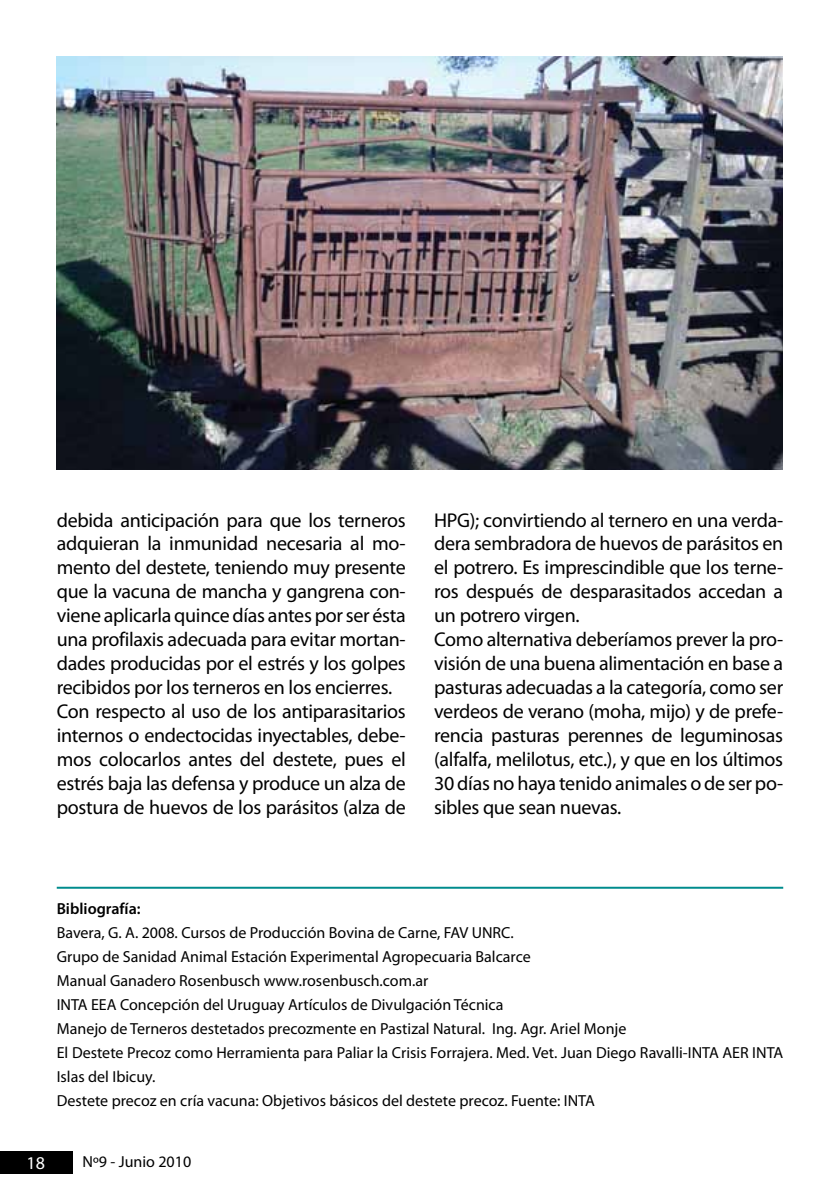
<style>
.page{position:relative;width:840px;height:1191px;background:#fff}
.page>*{position:absolute;margin:0;border:0;box-sizing:border-box;transform-origin:0 0}
.t1{font:20px/24px "Myriad Pro";letter-spacing:-.015em;color:#000}
.t2{font:18px "Myriad Pro";color:#fff}
.t3{font:16px/24px "Myriad Pro";color:#000}
.t4{font:600 16px "Myriad Pro";color:#000}
</style>
<div class="page">
<div style="left:0;top:1151px;width:73px;height:22px;background:#000"></div>
<hr style="left:57px;top:886px;width:725px;height:2px;background:#008c8d">
<img style="left:57px;top:57px;width:725px;height:412px">
<p class="t1" style="left:57px;top:507px;width:350px">debida anticipación para que los terneros adquieran la inmunidad necesaria al mo&shy;mento del destete, teniendo muy presente que la vacuna de mancha y gangrena con&shy;viene aplicarla quince días antes por ser ésta una profilaxis adecuada para evitar mortan&shy;dades producidas por el estrés y los golpes recibidos por los terneros en los encierres.<br>Con respecto al uso de los antiparasitarios internos o endectocidas inyectables, debe&shy;mos colocarlos antes del destete, pues el estrés baja las defensa y produce un alza de postura de huevos de los parásitos (alza de</p>
<p class="t1" style="left:434px;top:507px;width:350px">HPG); convirtiendo al ternero en una verda&shy;dera sembradora de huevos de parásitos en el potrero. Es imprescindible que los terne&shy;ros después de desparasitados accedan a un potrero virgen.<br>Como alternativa deberíamos prever la pro&shy;visión de una buena alimentación en base a pasturas adecuadas a la categoría, como ser verdeos de verano (moha, mijo) y de prefe&shy;rencia pasturas perennes de leguminosas (alfalfa, melilotus, etc.), y que en los últimos 30 días no haya tenido animales o de ser po&shy;sibles que sean nuevas.</p>
<p class="t4" style="left:57px;top:898px;width:85px">Bibliografía:</p>
<p class="t3" style="left:57px;top:920px;width:727px">Bavera, G. A. 2008. Cursos de Producción Bovina de Carne, FAV UNRC.<br>Grupo de Sanidad Animal Estación Experimental Agropecuaria Balcarce<br>Manual Ganadero Rosenbusch www.rosenbusch.com.ar<br>INTA EEA Concepción del Uruguay Artículos de Divulgación Técnica<br>Manejo de Terneros destetados precozmente en Pastizal Natural. Ing. Agr. Ariel Monje<br>El Destete Precoz como Herramienta para Paliar la Crisis Forrajera. Med. Vet. Juan Diego Ravalli-INTA AER INTA Islas del Ibicuy.<br>Destete precoz en cría vacuna: Objetivos básicos del destete precoz. Fuente: INTA</p>
<p class="t2" style="left:26px;top:1151px;width:20px">18</p>
<p class="t3" style="left:83px;top:1149px;width:110px">Nº9 - Junio 2010</p>
</div>
